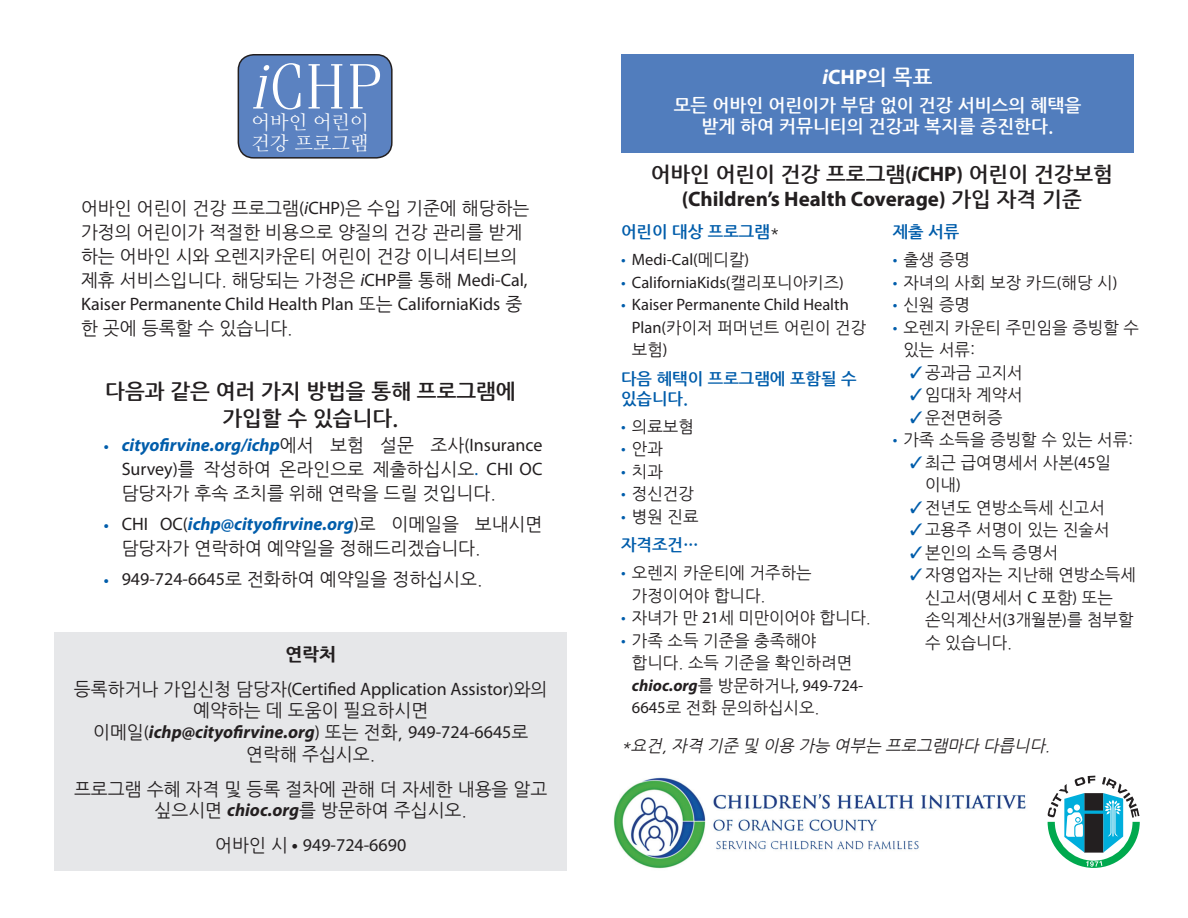
<style>
.page{position:relative;width:1188px;height:918px;background:#fff}
.page>*{position:absolute;margin:0;border:0;box-sizing:border-box;transform-origin:0 0}
.t1{font:700 21px/27px "Nanum Gothic";color:#231f20;text-align:center}
.t2{font:700 21px "Myriad Pro";color:#231f20}
.t3{font:700 21px "Myriad Pro";color:#fff}
.t4{font:19.5px/21px "Nanum Myeongjo";color:#fff}
.t5{font:18px/24px "Nanum Gothic";color:#231f20}
.t6{font:18px "Myriad Pro";color:#231f20}
.t7{font:italic 700 18px "Myriad Pro";color:#015dab}
.t8{font:italic 700 18px "Myriad Pro";color:#231f20}
.t9{font:700 18px/21px "Nanum Gothic";color:#fff;text-align:center}
.t10{font:800 18px "Nanum Gothic";color:#231f20}
.t11{font:16.5px/22.5px "Nanum Gothic";color:#231f20}
.t12{font:16.5px "Myriad Pro";color:#231f20}
.t13{font:700 16.5px/19.8px "Nanum Gothic";color:#015dab}
.t14{font:italic 16.5px "Nanum Gothic";color:#231f20}
.t15{font:italic 700 16.5px "Myriad Pro";color:#231f20}
.s1{font-family:"Myriad Pro"}
.s2{font-family:"Myriad Pro";font-style:italic}
.s3{font-family:"Nanum Gothic"}
.s4{font-style:normal;font-size:15px}
.s5{font-family:"Nanum Gothic";font-weight:400;font-style:normal;color:#231f20}
.s6{font-weight:400;font-style:normal;color:#231f20}
.s7{font-family:"Myriad Pro";color:#015dab}
.s8{font-family:"Myriad Pro";font-weight:700;font-size:15px;color:#015dab}
.s9{font-family:"Nanum Gothic";font-weight:400;font-style:normal}
.s10{font-weight:400;font-style:normal}
.s11{font-family:"Myriad Pro";font-weight:700;font-style:italic}
.s12{font-weight:700;font-style:italic}
.s13{font-style:italic}
.s14{font-weight:400;color:#231f20}
.s15{color:#015dab}
.s16{font-family:"Myriad Pro";font-weight:400}
</style>
<div class="page">
<img style="left:614px;top:777px;width:412px;height:92px">
<div style="left:621px;top:54px;width:513px;height:98px;background:#517dbd"></div>
<div style="left:54px;top:632px;width:513px;height:239px;background:#e6e7e9"></div>
<div style="left:238px;top:55px;width:154px;height:103px;background:#5b82c1;border-radius:15px"></div>
<div style="left:238px;top:54px;width:155px;height:105px;border:2px solid #231f20;border-radius:15px"></div>
<svg style="left:253px;top:63px;width:127px;height:47px"></svg>
<svg style="left:1048px;top:776px;width:92px;height:92px"></svg>
<p class="t4" style="left:252px;top:111px;width:118px">어바인 어린이 건강 프로그램</p>
<p class="t5" style="left:81px;top:197px;width:450px">어바인 어린이 건강 프로그램<span class="s1">(</span><span class="s2">i</span><span class="s1">CHP)</span>은 수입 기준에 해당하는 가정의 어린이가 적절한 비용으로 양질의 건강 관리를 받게 하는 어바인 시와 오렌지카운티 어린이 건강 이니셔티브의 제휴 서비스입니다. 해당되는 가정은 <span class="s2">i</span><span class="s1">CHP</span>를 통해 <span class="s1">Medi-Cal,</span></p>
<p class="t6" style="left:81px;top:293px;width:443px">Kaiser Permanente Child Health Plan <span class="s3">또는</span> CaliforniaKids <span class="s3">중</span></p>
<p class="t5" style="left:81px;top:317px;width:213px">한 곳에 등록할 수 있습니다.</p>
<p class="t1" style="left:105px;top:378px;width:412px">다음과 같은 여러 가지 방법을 통해 프로그램에 가입할 수 있습니다.</p>
<p class="t7" style="left:104px;top:434px;width:440px"><span class="s4">•</span> cityofirvine.org/ichp<span class="s5">에서 보험 설문 조사</span><span class="s6">(Insurance</span></p>
<p class="t5" style="left:122px;top:458px;width:422px"><span class="s1">Survey)</span>를 작성하여 온라인으로 제출하십시오<span class="s7">.</span> <span class="s1">CHI OC </span>담당자가 후속 조치를 위해 연락을 드릴 것입니다.</p>
<p class="t7" style="left:104px;top:512px;width:440px"><span class="s4">•</span> <span class="s6">CHI OC(</span>ichp@cityofirvine.org<span class="s6">)</span><span class="s5">로 이메일을 보내시면</span></p>
<p class="t5" style="left:122px;top:537px;width:360px">담당자가 연락하여 예약일을 정해드리겠습니다.</p>
<p class="t5" style="left:104px;top:568px;width:380px"><span class="s8">•</span> <span class="s1">949-724-6645</span>로 전화하여 예약일을 정하십시오.</p>
<p class="t10" style="left:285px;top:644px;width:52px">연락처</p>
<p class="t6" style="left:74px;top:678px;width:475px"><span class="s3">등록하거나 가입신청 담당자</span>(Certified Application Assistor)<span class="s3">와의</span></p>
<p class="t5" style="left:193px;top:699px;width:237px">예약하는 데 도움이 필요하시면</p>
<p class="t8" style="left:93px;top:720px;width:437px"><span class="s9">이메일</span><span class="s10">(</span>ichp@cityofirvine.org<span class="s10">)</span> <span class="s9">또는 전화,</span> <span class="s10">949-724-6645</span><span class="s9">로</span></p>
<p class="t5" style="left:74px;top:737px;width:475px;line-height:35.1px;text-align:center">연락해 주십시오.<br>프로그램 수혜 자격 및 등록 절차에 관해 더 자세한 내용을 알고</p>
<p class="t5" style="left:155px;top:799px;width:314px">싶으시면 <span class="s11">chioc.org</span>를 방문하여 주십시오.</p>
<p class="t6" style="left:215px;top:834px;width:193px"><span class="s3">어바인 시</span> <span class="s12">•</span> 949-724-6690</p>
<p class="t3" style="left:823px;top:63px;width:111px"><span class="s13">i</span>CHP<span class="s3">의 목표</span></p>
<p class="t9" style="left:674px;top:95px;width:409px">모든 어바인 어린이가 부담 없이 건강 서비스의 혜택을 받게 하여 커뮤니티의 건강과 복지를 증진한다.</p>
<p class="t1" style="left:651px;top:161px;width:464px">어바인 어린이 건강 프로그램<span class="s1">(</span><span class="s2">i</span><span class="s1">CHP)</span> 어린이 건강보험</p>
<p class="t2" style="left:682px;top:186px;width:401px">(Children’s Health Coverage) <span class="s3">가입 자격 기준</span></p>
<p class="t13" style="left:621px;top:222px;width:160px">어린이 대상 프로그램<span class="s14">*</span></p>
<p class="t12" style="left:621px;top:249px;width:130px"><span class="s15">•</span> Medi-Cal(<span class="s3">메디칼</span>)</p>
<p class="t12" style="left:621px;top:272px;width:224px"><span class="s15">•</span> CaliforniaKids(<span class="s3">캘리포니아키즈</span>)</p>
<p class="t12" style="left:621px;top:294px;width:229px"><span class="s15">•</span> Kaiser Permanente Child Health</p>
<p class="t11" style="left:632px;top:316px;width:236px"><span class="s1">Plan(</span>카이저 퍼머넌트 어린이 건강 보험<span class="s1">)</span></p>
<p class="t13" style="left:621px;top:369px;width:237px">다음 혜택이 프로그램에 포함될 수 있습니다.</p>
<p class="t11" style="left:621px;top:415px;width:74px"><span class="s7">•</span> 의료보혐</p>
<p class="t11" style="left:621px;top:438px;width:43px"><span class="s7">•</span> 안과</p>
<p class="t11" style="left:621px;top:460px;width:43px"><span class="s7">•</span> 치과</p>
<p class="t11" style="left:621px;top:483px;width:74px"><span class="s7">•</span> 정신건강</p>
<p class="t13" style="left:621px;top:502px;width:79px;line-height:28.8px"><span class="s16">•</span> <span class="s14">병원 진료 </span>자격조건…</p>
<p class="t11" style="left:632px;top:562px;width:181px;text-indent:-11px"><span class="s7">•</span> 오렌지 카운티에 거주하는 가정이어야 합니다.</p>
<p class="t11" style="left:621px;top:607px;width:251px"><span class="s7">•</span> 자녀가 만 <span class="s1">21</span>세 미만이어야 합니다.</p>
<p class="t11" style="left:632px;top:630px;width:222px;text-indent:-11px"><span class="s7">•</span> 가족 소득 기준을 충족해야 합니다. 소득 기준을 확인하려면</p>
<p class="t15" style="left:632px;top:675px;width:233px">chioc.org<span class="s9">를 방문하거나</span><span class="s10">, 949-724-</span></p>
<p class="t11" style="left:632px;top:697px;width:189px"><span class="s1">6645</span>로 전화 문의하십시오.</p>
<p class="t13" style="left:893px;top:222px;width:68px">제출 서류</p>
<p class="t11" style="left:893px;top:249px;width:79px"><span class="s7">•</span> 출생 증명</p>
<p class="t11" style="left:893px;top:271px;width:226px"><span class="s7">•</span> 자녀의 사회 보장 카드<span class="s1">(</span>해당 시<span class="s1">)</span></p>
<p class="t11" style="left:893px;top:294px;width:79px"><span class="s7">•</span> 신원 증명</p>
<p class="t11" style="left:903px;top:316px;width:237px;text-indent:-11px"><span class="s7">•</span> 오렌지 카운티 주민임을 증빙할 수 있는 서류:</p>
<p class="t11" style="left:910px;top:361px;width:114px"><span class="s15">✓</span>공과금 고지서</p>
<p class="t11" style="left:910px;top:384px;width:114px"><span class="s15">✓</span>임대차 계약서</p>
<p class="t11" style="left:910px;top:406px;width:94px"><span class="s15">✓</span>운전면허증</p>
<p class="t11" style="left:893px;top:429px;width:242px"><span class="s7">•</span> 가족 소득을 증빙할 수 있는 서류:</p>
<p class="t11" style="left:925px;top:451px;width:187px;text-indent:-15px"><span class="s15">✓</span>최근 급여명세서 사본<span class="s1">(45</span>일 이내<span class="s1">)</span></p>
<p class="t11" style="left:910px;top:496px;width:196px"><span class="s15">✓</span>전년도 연방소득세 신고서</p>
<p class="t11" style="left:910px;top:519px;width:201px"><span class="s15">✓</span>고용주 서명이 있는 진술서</p>
<p class="t11" style="left:910px;top:541px;width:150px"><span class="s15">✓</span>본인의 소득 증명서</p>
<p class="t11" style="left:925px;top:564px;width:212px;text-indent:-15px"><span class="s15">✓</span>자영업자는 지난해 연방소득세 신고서<span class="s1">(</span>명세서 <span class="s1">C</span> 포함<span class="s1">)</span> 또는 손익계산서<span class="s1">(3</span>개월분<span class="s1">)</span>를 첨부할 수 있습니다.</p>
<p class="t14" style="left:621px;top:738px;width:434px">*요건, 자격 기준 및 이용 가능 여부는 프로그램마다 다릅니다.</p>
</div>
